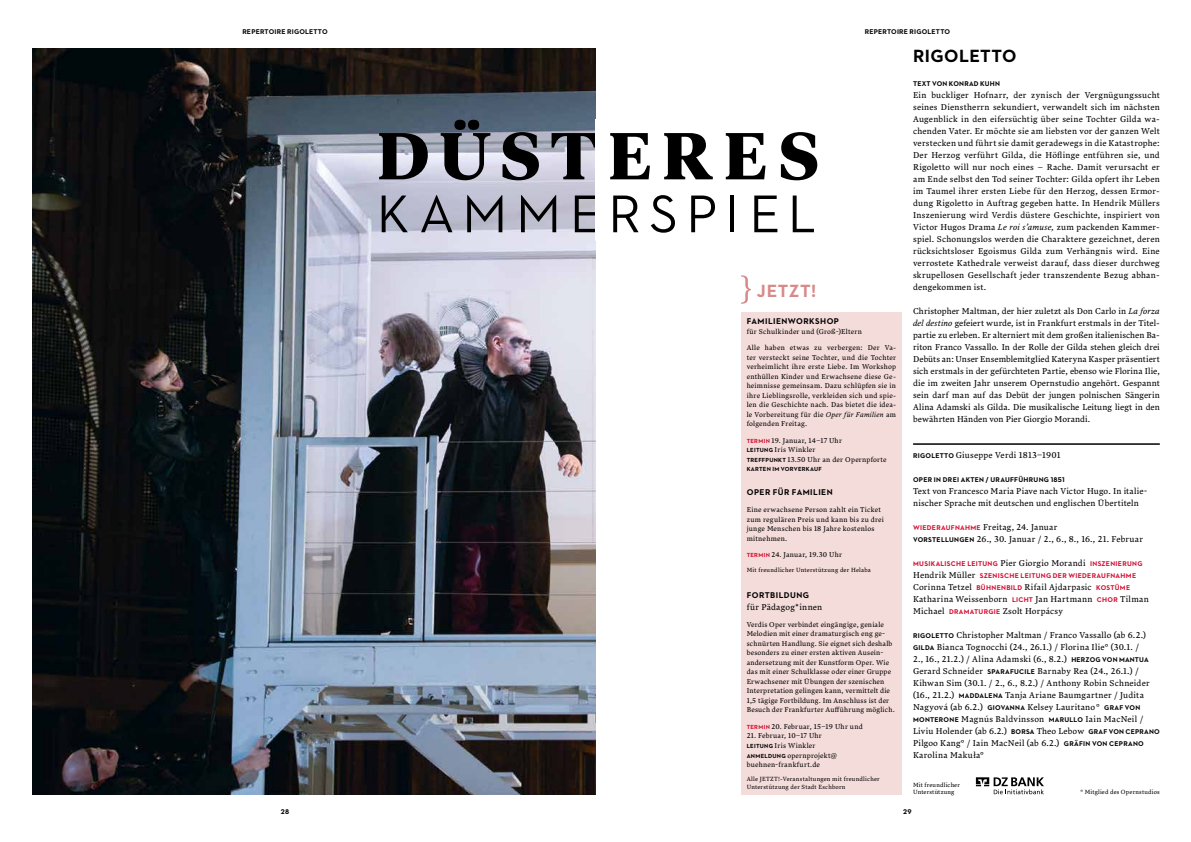
<style>
.page{position:relative;width:1191px;height:842px;background:#fff}
.page>*{position:absolute;margin:0;border:0;box-sizing:border-box;transform-origin:0 0}
.t1{font:66.8px "Lava Std Hea";letter-spacing:.14em;color:#000}
.t2{font:54px "Neutraface 2 Text";letter-spacing:.155em;color:#000}
.t3{font:700 18px "Neutraface 2 Text";letter-spacing:.025em;color:#000}
.t4{font:700 18px "Neutraface 2 Text";letter-spacing:.03em;color:#d88a8a}
.t5{font:8.5px/12px "Lava Std";letter-spacing:.02em;color:#000}
.t6{font:700 8.5px "Neutraface 2 Text";letter-spacing:.055em;color:#000}
.t7{font:7px/9.5px "Lava Std";letter-spacing:.025em;color:#000}
.t8{font:700 7px/12px "Neutraface 2 Text";letter-spacing:.04em;color:#d50c2f}
.t9{font:700 7px "Neutraface 2 Text";letter-spacing:.03em;color:#000}
.t10{font:6px/7.2px "Lava Std";letter-spacing:.035em;color:#000}
.t11{font:700 6px "Neutraface 2 Text";letter-spacing:.045em;color:#000}
.s1{font-style:italic}
.s2{font-family:"Neutraface 2 Text";font-weight:700;font-size:6px;color:#d50c2f}
.s3{font-family:"Neutraface 2 Text";font-weight:700;font-size:6px}
.s4{font-family:"Neutraface 2 Text";font-weight:700;font-size:7px}
.s5{font-family:"Neutraface 2 Text";font-weight:700;font-size:7px;color:#d50c2f}
.s6{font-family:"Lava Std";font-weight:400;font-size:8.5px;color:#000}
</style>
<div class="page">
<img style="left:33px;top:48px;width:562px;height:746px">
<div style="left:741px;top:312px;width:160px;height:482px;background:#f4dcda"></div>
<svg style="left:741px;top:275px;width:10px;height:29px"></svg>
<svg style="left:976px;top:777px;width:68px;height:17px"></svg>
<hr style="left:913px;top:443px;width:246px;height:2px;background:#000">
<p class="t9" style="left:242px;top:27px;width:87px">REPERTOIRE RIGOLETTO</p>
<p class="t9" style="left:864px;top:27px;width:87px">REPERTOIRE RIGOLETTO</p>
<h1 class="t1" style="left:376px;top:111px;width:445px">DÜSTERES</h1>
<h2 class="t2" style="left:377px;top:180px;width:441px">KAMMERSPIEL</h2>
<h3 class="t4" style="left:757px;top:279px;width:61px">JETZT!</h3>
<p class="t6" style="left:746px;top:316px;width:94px">FAMILIENWORKSHOP</p>
<p class="t7" style="left:746px;top:326px;width:117px">für Schulkinder und (Groß-)Eltern</p>
<p class="t7" style="left:746px;top:343px;width:151px;text-align:justify">Alle haben etwas zu verbergen: Der Va&shy;ter versteckt seine Tochter, und die Tochter verheimlicht ihre erste Liebe. Im Workshop enthüllen Kinder und Erwachsene diese Ge&shy;heimnisse gemeinsam. Dazu schlüpfen sie in ihre Lieblingsrolle, verkleiden sich und spie&shy;len die Geschichte nach. Das bietet die idea&shy;le Vorbereitung für die <span class="s1">Oper für Familien</span> am folgenden Freitag.</p>
<p class="t7" style="left:746px;top:435px;width:141px"><span class="s2">TERMIN</span> 19. Januar, 14–17 Uhr<br><span class="s3">LEITUNG</span> Iris Winkler<br><span class="s3">TREFFPUNKT</span> 13.50 Uhr an der Opernpforte</p>
<p class="t11" style="left:746px;top:466px;width:77px">KARTEN IM VORVERKAUF</p>
<p class="t6" style="left:746px;top:487px;width:87px">OPER FÜR FAMILIEN</p>
<p class="t7" style="left:746px;top:505px;width:139px">Eine erwachsene Person zahlt ein Ticket zum regulären Preis und kann bis zu drei junge Menschen bis 18 Jahre kostenlos mitnehmen.</p>
<p class="t7" style="left:746px;top:550px;width:97px"><span class="s2">TERMIN</span> 24. Januar, 19.30 Uhr</p>
<p class="t10" style="left:746px;top:566px;width:126px">Mit freundlicher Unterstützung der Helaba</p>
<p class="t6" style="left:746px;top:590px;width:64px">FORTBILDUNG</p>
<p class="t5" style="left:746px;top:601px;width:77px">für Pädagog*innen</p>
<p class="t7" style="left:746px;top:619px;width:149px">Verdis Oper verbindet eingängige, geniale Melodien mit einer dramaturgisch eng ge&shy;schnürten Handlung. Sie eignet sich deshalb besonders zu einer ersten aktiven Ausein&shy;andersetzung mit der Kunstform Oper. Wie das mit einer Schulklasse oder einer Gruppe Erwachsener mit Übungen der szenischen Interpretation gelingen kann, vermittelt die 1,5 tägige Fortbildung. Im Anschluss ist der Besuch der Frankfurter Aufführung möglich.</p>
<p class="t7" style="left:746px;top:721px;width:117px"><span class="s2">TERMIN</span> 20. Februar, 15–19 Uhr und</p>
<p class="t7" style="left:746px;top:731px;width:92px">21. Februar, 10–17 Uhr<br><span class="s3">LEITUNG</span> Iris Winkler<br><span class="s3">ANMELDUNG</span> opernprojekt@ buehnen-frankfurt.de</p>
<p class="t10" style="left:746px;top:775px;width:134px">Alle JETZT!-Veranstaltungen mit freundlicher<br>Unterstützung der Stadt Eschborn</p>
<h3 class="t3" style="left:913px;top:45px;width:105px">RIGOLETTO</h3>
<p class="t9" style="left:913px;top:79px;width:89px">TEXT VON KONRAD KUHN</p>
<p class="t5" style="left:913px;top:89px;width:248px;text-align:justify">Ein buckliger Hofnarr, der zynisch der Vergnügungssucht seines Dienstherrn sekundiert, verwandelt sich im nächsten Augenblick in den eifersüchtig über seine Tochter Gilda wa&shy;chenden Vater. Er möchte sie am liebsten vor der ganzen Welt verstecken und führt sie damit geradewegs in die Katastrophe:<br>Der Herzog verführt Gilda, die Höflinge entführen sie, und Rigoletto will nur noch eines – Rache. Damit verursacht er am Ende selbst den Tod seiner Tochter: Gilda opfert ihr Leben im Taumel ihrer ersten Liebe für den Herzog, dessen Ermor&shy;dung Rigoletto in Auftrag gegeben hatte. In Hendrik Müllers Inszenierung wird Verdis düstere Geschichte, inspiriert von Victor Hugos Drama <span class="s1">Le roi s’amuse,</span> zum packenden Kammer&shy;spiel. Schonungslos werden die Charaktere gezeichnet, deren rücksichtsloser Egoismus Gilda zum Verhängnis wird. Eine verrostete Kathedrale verweist darauf, dass dieser durchweg skrupellosen Gesellschaft jeder transzendente Bezug abhan&shy;dengekommen ist.</p>
<p class="t5" style="left:913px;top:305px;width:248px;text-align:justify">Christopher Maltman, der hier zuletzt als Don Carlo in <span class="s1">La forza del destino</span> gefeiert wurde, ist in Frankfurt erstmals in der Titel&shy;partie zu erleben. Er alterniert mit dem großen italienischen Ba&shy;riton Franco Vassallo. In der Rolle der Gilda stehen gleich drei Debüts an: Unser Ensemblemitglied Kateryna Kasper präsentiert sich erstmals in der gefürchteten Partie, ebenso wie Florina Ilie, die im zweiten Jahr unserem Opernstudio angehört. Gespannt sein darf man auf das Debüt der jungen polnischen Sängerin Alina Adamski als Gilda. Die musikalische Leitung liegt in den bewährten Händen von Pier Giorgio Morandi.</p>
<p class="t5" style="left:913px;top:449px;width:149px"><span class="s4">RIGOLETTO</span> Giuseppe Verdi 1813–1901</p>
<p class="t9" style="left:913px;top:475px;width:153px">OPER IN DREI AKTEN / URAUFFÜHRUNG 1851</p>
<p class="t5" style="left:913px;top:485px;width:236px">Text von Francesco Maria Piave nach Victor Hugo. In italie&shy;nischer Sprache mit deutschen und englischen Übertiteln</p>
<p class="t5" style="left:913px;top:521px;width:231px"><span class="s5">WIEDERAUFNAHME</span> Freitag, 24. Januar<br><span class="s4">VORSTELLUNGEN</span> 26., 30. Januar / 2., 6., 8., 16., 21. Februar</p>
<p class="t8" style="left:913px;top:558px;width:231px">MUSIKALISCHE LEITUNG <span class="s6">Pier Giorgio Morandi</span> INSZENIERUNG<br><span class="s6">Hendrik Müller</span> SZENISCHE LEITUNG DER WIEDERAUFNAHME</p>
<p class="t5" style="left:913px;top:581px;width:237px">Corinna Tetzel <span class="s5">BÜHNENBILD</span> Rifail Ajdarpasic <span class="s5">KOSTÜME<br></span>Katharina Weissenborn <span class="s5">LICHT</span> Jan Hartmann <span class="s5">CHOR</span> Tilman<br>Michael <span class="s5">DRAMATURGIE</span> Zsolt Horpácsy</p>
<p class="t5" style="left:913px;top:629px;width:248px"><span class="s4">RIGOLETTO</span> Christopher Maltman / Franco Vassallo (ab 6. 2.)<br><span class="s4">GILDA</span> Bianca Tognocchi (24., 26.1.) / Florina Ilie° (30.1. /<br>2., 16., 21.2.) / Alina Adamski (6., 8.2.) <span class="s4">HERZOG VON MANTUA </span>Gerard Schneider <span class="s4">SPARAFUCILE</span> Barnaby Rea (24., 26.1.) / Kihwan Sim (30.1. / 2., 6., 8.2.) / Anthony Robin Schneider (16., 21.2.) <span class="s4">MADDALENA</span> Tanja Ariane Baumgartner / Judita Nagyová (ab 6.2.) <span class="s4">GIOVANNA</span> Kelsey Lauritano ° <span class="s4">GRAF VON MONTERONE</span> Magnús Baldvinsson <span class="s4">MARULLO</span> Iain MacNeil / Liviu Holender (ab 6.2.) <span class="s4">BORSA</span> Theo Lebow <span class="s4">GRAF VON CEPRANO </span>Pilgoo Kang° / Iain MacNeil (ab 6.2.) <span class="s4">GRÄFIN VON CEPRANO </span>Karolina Makuła°</p>
<p class="t10" style="left:1080px;top:788px;width:81px">° Mitglied des Opernstudios</p>
<p class="t10" style="left:913px;top:781px;width:48px">Mit freundlicher<br>Unterstützung</p>
<p class="t9" style="left:281px;top:807px;width:10px">28</p>
<p class="t9" style="left:903px;top:807px;width:10px">29</p>
</div>
